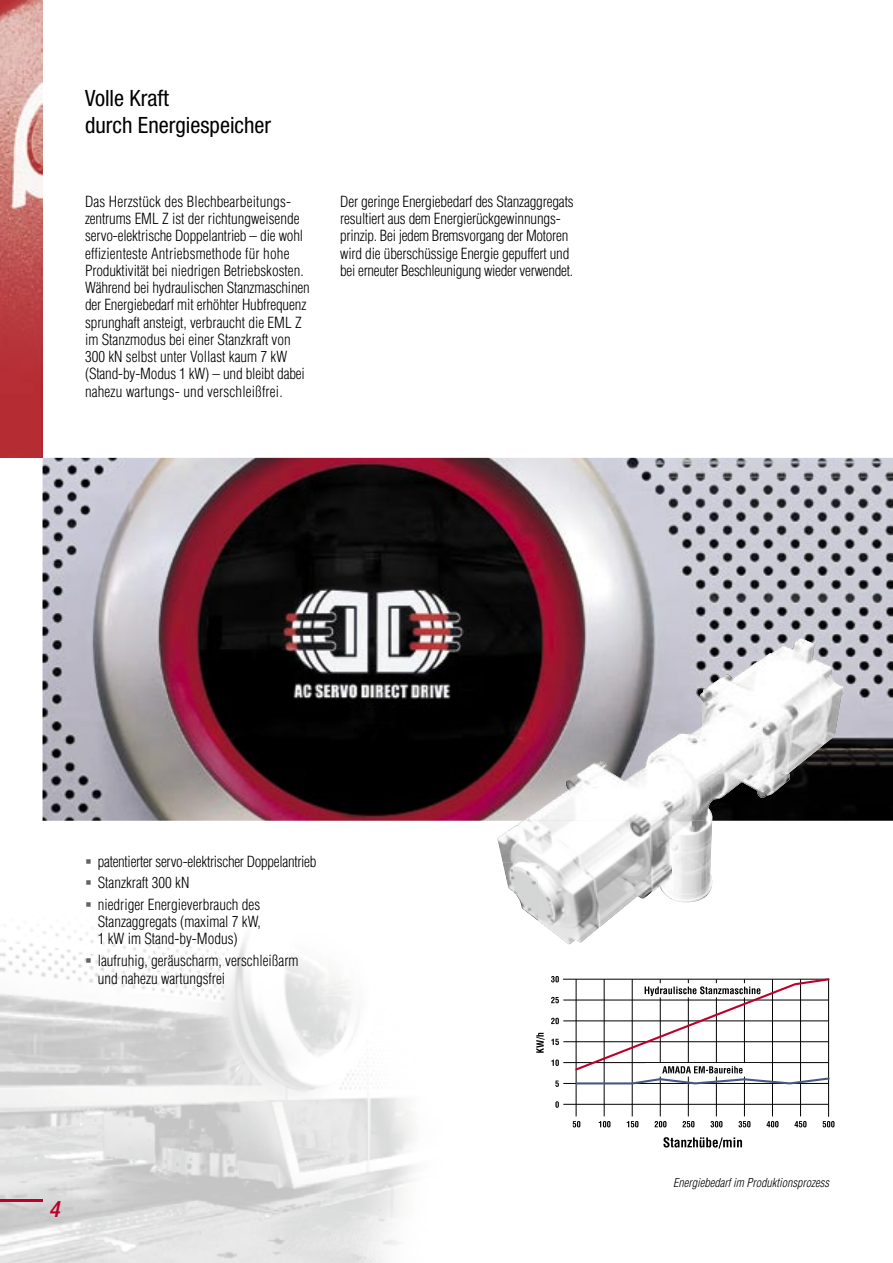
<style>
.page{position:relative;width:893px;height:1263px;background:#fff}
.page>*{position:absolute;margin:0;border:0;box-sizing:border-box;transform-origin:0 0}
.t1{font:condensed 22.5px/27px "Helvetica Neue";color:#000}
.t2{font:italic 500 condensed 22.5px "Helvetica Neue";color:#bd002b}
.t3{font:300 condensed 15px/17.2px "Helvetica";letter-spacing:-.01em;color:#000}
.t4{font:italic 300 condensed 12px "Helvetica";color:#000}
</style>
<div class="page">
<img style="left:0;top:0;width:43px;height:458px">
<img style="left:0;top:926px;width:415px;height:337px">
<svg style="left:663px;top:1137px;width:79px;height:11px"></svg>
<svg style="left:536px;top:1033px;width:9px;height:20px"></svg>
<svg style="left:551px;top:976px;width:283px;height:151px"></svg>
<img style="left:43px;top:458px;width:850px;height:363px">
<img style="left:497px;top:821px;width:176px;height:123px">
<img style="left:673px;top:821px;width:40px;height:82px">
<img style="left:503px;top:863px;width:35px;height:58px">
<img style="left:683px;top:638px;width:160px;height:137px">
<img style="left:576px;top:729px;width:107px;height:92px">
<img style="left:523px;top:775px;width:53px;height:46px">
<img style="left:683px;top:775px;width:107px;height:46px">
<hr style="left:0;top:1199px;width:43px;height:2px;background:#bd002b">
<svg style="left:86px;top:958px;width:5px;height:4px"></svg>
<h1 class="t1" style="left:85px;top:85px;width:188px">Volle Kraft<br>durch Energiespeicher</h1>
<p class="t3" style="left:85px;top:193px;width:226px">Das Herzstück des Blechbearbeitungs&shy;zentrums EML Z ist der richtungweisende servo-elektrische Doppelantrieb – die wohl effizienteste Antriebsmethode für hohe Produktivität bei niedrigen Betriebskosten.<br>Während bei hydraulischen Stanzmaschinen der Energiebedarf mit erhöhter Hubfrequenz sprunghaft ansteigt, verbraucht die EML Z im Stanzmodus bei einer Stanzkraft von 300 kN selbst unter Vollast kaum 7 kW (Stand-by-Modus 1 kW) – und bleibt dabei nahezu wartungs- und verschleißfrei.</p>
<p class="t3" style="left:340px;top:193px;width:235px">Der geringe Energiebedarf des Stanzaggregats resultiert aus dem Energierückgewinnungs&shy;prinzip. Bei jedem Bremsvorgang der Motoren wird die überschüssige Energie gepuffert und bei erneuter Beschleunigung wieder verwendet.</p>
<p class="t3" style="left:98px;top:850px;width:220px;line-height:21.5px">patentierter servo-elektrischer Doppelantrieb<br>Stanzkraft 300 kN<br>niedriger Energieverbrauch des</p>
<p class="t3" style="left:98px;top:913px;width:165px">Stanzaggregats (maximal 7 kW,<br>1 kW im Stand-by-Modus)</p>
<p class="t3" style="left:98px;top:951px;width:202px;line-height:18px">laufruhig, geräuscharm, verschleißarm und nahezu wartungsfrei</p>
<h1 class="t2" style="left:49px;top:1195px;width:12px">4</h1>
<p class="t4" style="left:673px;top:1176px;width:157px">Energiebedarf im Produktionsprozess</p>
</div>
